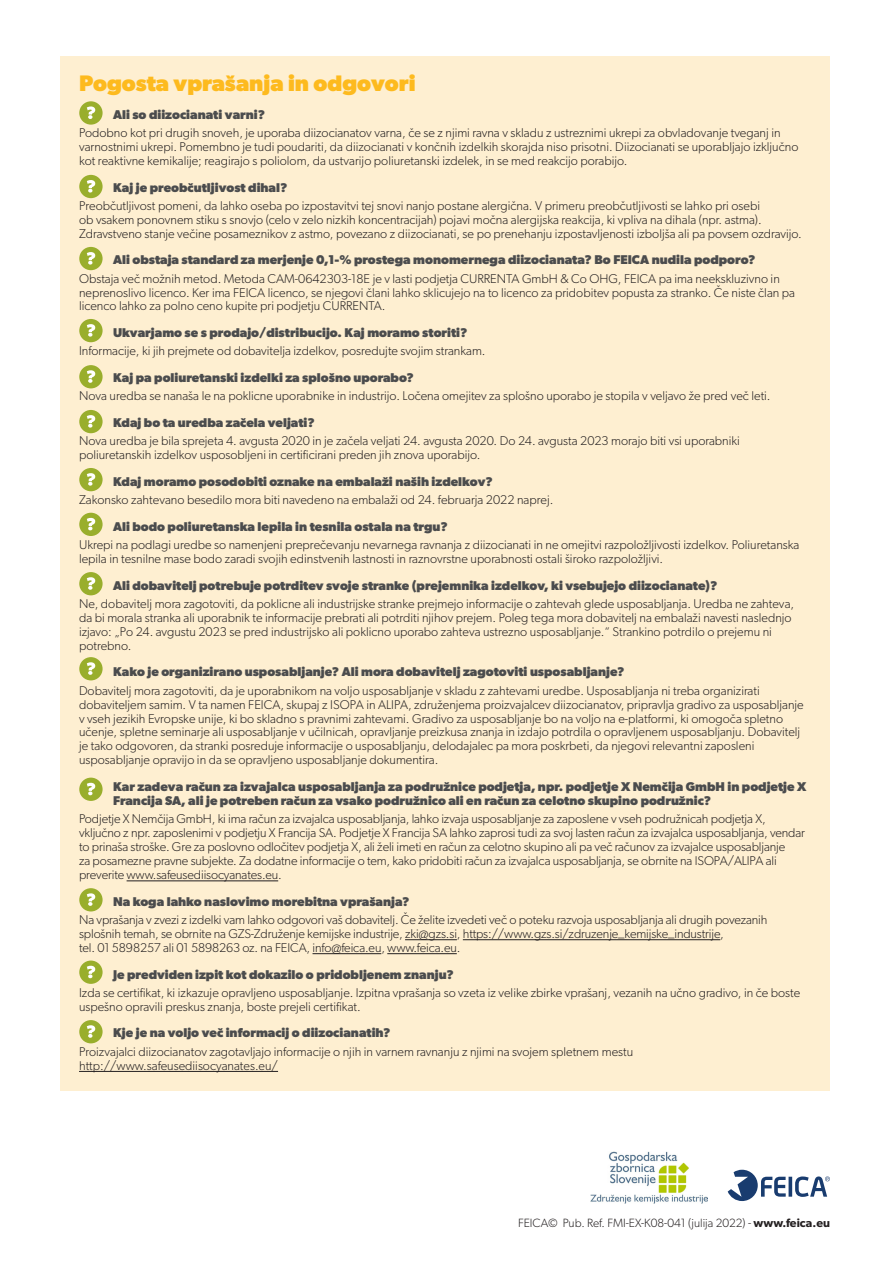
<style>
.page{position:relative;width:893px;height:1263px;background:#fff}
.page>*{position:absolute;margin:0;border:0;box-sizing:border-box;transform-origin:0 0}
.t1{font:700 22.5px "Gibson";color:#fdba1e}
.t2{font:300 12.75px/14px "Gibson";color:#231f20}
.t3{font:700 12.75px/14px "Gibson";color:#4b4c4d}
.t4{font:300 12px "Gibson";color:#231f20}
.s1{font-weight:600}
</style>
<div class="page">
<div style="left:60px;top:56px;width:770px;height:1035px;background:#feefd1"></div>
<hr style="left:127px;top:881px;width:151px;height:1px;background:#231f20">
<hr style="left:405px;top:939px;width:52px;height:1px;background:#231f20">
<hr style="left:463px;top:939px;width:257px;height:1px;background:#231f20">
<hr style="left:313px;top:953px;width:68px;height:1px;background:#231f20">
<hr style="left:387px;top:953px;width:70px;height:1px;background:#231f20">
<hr style="left:79px;top:1071px;width:199px;height:1px;background:#231f20">
<svg style="left:728px;top:1170px;width:102px;height:31px"></svg>
<div style="left:79px;top:101px;width:24px;height:24px;background:#99ae2c;border-radius:50%"></div>
<svg style="left:87px;top:106px;width:8px;height:13px"></svg>
<div style="left:79px;top:175px;width:24px;height:23px;background:#99ae2c;border-radius:50%"></div>
<svg style="left:87px;top:180px;width:8px;height:13px"></svg>
<div style="left:79px;top:247px;width:24px;height:23px;background:#99ae2c;border-radius:50%"></div>
<svg style="left:87px;top:252px;width:8px;height:13px"></svg>
<div style="left:79px;top:319px;width:24px;height:23px;background:#99ae2c;border-radius:50%"></div>
<svg style="left:87px;top:324px;width:8px;height:13px"></svg>
<div style="left:79px;top:365px;width:24px;height:23px;background:#99ae2c;border-radius:50%"></div>
<svg style="left:87px;top:370px;width:8px;height:13px"></svg>
<div style="left:79px;top:410px;width:24px;height:23px;background:#99ae2c;border-radius:50%"></div>
<svg style="left:87px;top:415px;width:8px;height:13px"></svg>
<div style="left:79px;top:468px;width:24px;height:23px;background:#99ae2c;border-radius:50%"></div>
<svg style="left:87px;top:473px;width:8px;height:13px"></svg>
<div style="left:79px;top:513px;width:24px;height:23px;background:#99ae2c;border-radius:50%"></div>
<svg style="left:87px;top:518px;width:8px;height:12px"></svg>
<div style="left:79px;top:572px;width:24px;height:23px;background:#99ae2c;border-radius:50%"></div>
<svg style="left:87px;top:577px;width:8px;height:13px"></svg>
<div style="left:79px;top:657px;width:24px;height:23px;background:#99ae2c;border-radius:50%"></div>
<svg style="left:87px;top:662px;width:8px;height:13px"></svg>
<div style="left:79px;top:778px;width:24px;height:23px;background:#99ae2c;border-radius:50%"></div>
<svg style="left:87px;top:783px;width:8px;height:12px"></svg>
<div style="left:79px;top:888px;width:24px;height:23px;background:#99ae2c;border-radius:50%"></div>
<svg style="left:87px;top:893px;width:8px;height:13px"></svg>
<div style="left:79px;top:960px;width:24px;height:24px;background:#99ae2c;border-radius:50%"></div>
<svg style="left:87px;top:966px;width:8px;height:12px"></svg>
<div style="left:79px;top:1020px;width:24px;height:23px;background:#99ae2c;border-radius:50%"></div>
<svg style="left:87px;top:1025px;width:8px;height:13px"></svg>
<img style="left:591px;top:1151px;width:116px;height:52px">
<p class="t1" style="left:79px;top:70px;width:338px">Pogosta vprašanja in odgovori</p>
<p class="t3" style="left:113px;top:107px;width:154px">Ali so diizocianati varni?</p>
<p class="t2" style="left:79px;top:125px;width:721px">Podobno kot pri drugih snoveh, je uporaba diizocianatov varna, če se z njimi ravna v skladu z ustreznimi ukrepi za obvladovanje tveganj in varnostnimi ukrepi. Pomembno je tudi poudariti, da diizocianati v končnih izdelkih skorajda niso prisotni. Diizocianati se uporabljajo izključno kot reaktivne kemikalije; reagirajo s poliolom, da ustvarijo poliuretanski izdelek, in se med reakcijo porabijo.</p>
<p class="t3" style="left:113px;top:180px;width:176px">Kaj je preobčutljivost dihal?</p>
<p class="t2" style="left:79px;top:198px;width:724px">Preobčutljivost pomeni, da lahko oseba po izpostavitvi tej snovi nanjo postane alergična. V primeru preobčutljivosti se lahko pri osebi<br>ob vsakem ponovnem stiku s snovjo (celo v zelo nizkih koncentracijah) pojavi močna alergijska reakcija, ki vpliva na dihala (npr. astma).<br>Zdravstveno stanje večine posameznikov z astmo, povezano z diizocianati, se po prenehanju izpostavljenosti izboljša ali pa povsem ozdravijo.</p>
<p class="t3" style="left:113px;top:253px;width:644px">Ali obstaja standard za merjenje 0,1-% prostega monomernega diizocianata? Bo FEICA nudila podporo?</p>
<p class="t2" style="left:79px;top:271px;width:718px">Obstaja več možnih metod. Metoda CAM-0642303-18E je v lasti podjetja CURRENTA GmbH &amp; Co OHG, FEICA pa ima neekskluzivno in neprenoslivo licenco. Ker ima FEICA licenco, se njegovi člani lahko sklicujejo na to licenco za pridobitev popusta za stranko. Če niste član pa licenco lahko za polno ceno kupite pri podjetju CURRENTA.</p>
<p class="t3" style="left:113px;top:325px;width:356px">Ukvarjamo se s prodajo/distribucijo. Kaj moramo storiti?</p>
<p class="t2" style="left:79px;top:344px;width:408px">Informacije, ki jih prejmete od dobavitelja izdelkov, posredujte svojim strankam.</p>
<p class="t3" style="left:113px;top:370px;width:302px">Kaj pa poliuretanski izdelki za splošno uporabo?</p>
<p class="t2" style="left:79px;top:389px;width:693px">Nova uredba se nanaša le na poklicne uporabnike in industrijo. Ločena omejitev za splošno uporabo je stopila v veljavo že pred več leti.</p>
<p class="t3" style="left:113px;top:415px;width:203px">Kdaj bo ta uredba začela veljati?</p>
<p class="t2" style="left:79px;top:434px;width:662px">Nova uredba je bila sprejeta 4. avgusta 2020 in je začela veljati 24. avgusta 2020. Do 24. avgusta 2023 morajo biti vsi uporabniki poliuretanskih izdelkov usposobljeni in certificirani preden jih znova uporabijo.</p>
<p class="t3" style="left:113px;top:474px;width:381px">Kdaj moramo posodobiti oznake na embalaži naših izdelkov?</p>
<p class="t2" style="left:79px;top:492px;width:476px">Zakonsko zahtevano besedilo mora biti navedeno na embalaži od 24. februarja 2022 naprej.</p>
<p class="t3" style="left:113px;top:519px;width:336px">Ali bodo poliuretanska lepila in tesnila ostala na trgu?</p>
<p class="t2" style="left:79px;top:537px;width:722px">Ukrepi na podlagi uredbe so namenjeni preprečevanju nevarnega ravnanja z diizocianati in ne omejitvi razpoložljivosti izdelkov. Poliuretanska lepila in tesnilne mase bodo zaradi svojih edinstvenih lastnosti in raznovrstne uporabnosti ostali široko razpoložljivi.</p>
<p class="t3" style="left:113px;top:578px;width:606px">Ali dobavitelj potrebuje potrditev svoje stranke (prejemnika izdelkov, ki vsebujejo diizocianate)?</p>
<p class="t2" style="left:79px;top:596px;width:717px">Ne, dobavitelj mora zagotoviti, da poklicne ali industrijske stranke prejmejo informacije o zahtevah glede usposabljanja. Uredba ne zahteva, da bi morala stranka ali uporabnik te informacije prebrati ali potrditi njihov prejem. Poleg tega mora dobavitelj na embalaži navesti naslednjo izjavo: „Po 24. avgustu 2023 se pred industrijsko ali poklicno uporabo zahteva ustrezno usposabljanje.“ Strankino potrdilo o prejemu ni potrebno.</p>
<p class="t3" style="left:113px;top:665px;width:513px">Kako je organizirano usposabljanje? Ali mora dobavitelj zagotoviti usposabljanje?</p>
<p class="t2" style="left:79px;top:683px;width:726px">Dobavitelj mora zagotoviti, da je uporabnikom na voljo usposabljanje v skladu z zahtevami uredbe. Usposabljanja ni treba organizirati dobaviteljem samim. V ta namen FEICA, skupaj z ISOPA in ALIPA, združenjema proizvajalcev diizocianatov, pripravlja gradivo za usposabljanje v vseh jezikih Evropske unije, ki bo skladno s pravnimi zahtevami. Gradivo za usposabljanje bo na voljo na e-platformi, ki omogoča spletno učenje, spletne seminarje ali usposabljanje v učilnicah, opravljanje preizkusa znanja in izdajo potrdila o opravljenem usposabljanju. Dobavitelj je tako odgovoren, da stranki posreduje informacije o usposabljanju, delodajalec pa mora poskrbeti, da njegovi relevantni zaposleni usposabljanje opravijo in da se opravljeno usposabljanje dokumentira.</p>
<p class="t3" style="left:113px;top:779px;width:695px">Kar zadeva račun za izvajalca usposabljanja za podružnice podjetja, npr. podjetje X Nemčija GmbH in podjetje X<br>Francija SA, ali je potreben račun za vsako podružnico ali en račun za celotno skupino podružnic?</p>
<p class="t2" style="left:79px;top:812px;width:727px">Podjetje X Nemčija GmbH, ki ima račun za izvajalca usposabljanja, lahko izvaja usposabljanje za zaposlene v vseh podružnicah podjetja X, vključno z npr. zaposlenimi v podjetju X Francija SA. Podjetje X Francija SA lahko zaprosi tudi za svoj lasten račun za izvajalca usposabljanja, vendar to prinaša stroške. Gre za poslovno odločitev podjetja X, ali želi imeti en račun za celotno skupino ali pa več računov za izvajalce usposabljanje<br>za posamezne pravne subjekte. Za dodatne informacije o tem, kako pridobiti račun za izvajalca usposabljanja, se obrnite na ISOPA/ALIPA ali preverite www.safeusediisocyanates.eu.</p>
<p class="t3" style="left:113px;top:894px;width:298px">Na koga lahko naslovimo morebitna vprašanja?</p>
<p class="t2" style="left:79px;top:912px;width:690px">Na vprašanja v zvezi z izdelki vam lahko odgovori vaš dobavitelj. Če želite izvedeti več o poteku razvoja usposabljanja ali drugih povezanih splošnih temah, se obrnite na GZS-Združenje kemijske industrije, zki@gzs.si, https://www.gzs.si/zdruzenje_kemijske_industrije,<br>tel. 01 5898257 ali 01 5898263 oz. na FEICA, info@feica.eu, www.feica.eu.</p>
<p class="t3" style="left:113px;top:967px;width:342px">Je predviden izpit kot dokazilo o pridobljenem znanju?</p>
<p class="t2" style="left:79px;top:985px;width:723px">Izda se certifikat, ki izkazuje opravljeno usposabljanje. Izpitna vprašanja so vzeta iz velike zbirke vprašanj, vezanih na učno gradivo, in če boste uspešno opravili preskus znanja, boste prejeli certifikat.</p>
<p class="t3" style="left:113px;top:1026px;width:279px">Kje je na voljo več informacij o diizocianatih?</p>
<p class="t2" style="left:79px;top:1044px;width:556px">Proizvajalci diizocianatov zagotavljajo informacije o njih in varnem ravnanju z njimi na svojem spletnem mestu http://www.safeusediisocyanates.eu/</p>
<p class="t4" style="left:518px;top:1215px;width:313px">FEICA© Pub. Ref. FMI-EX-K08-041 (julija 2022) - <span class="s1">www.feica.eu</span></p>
</div>
